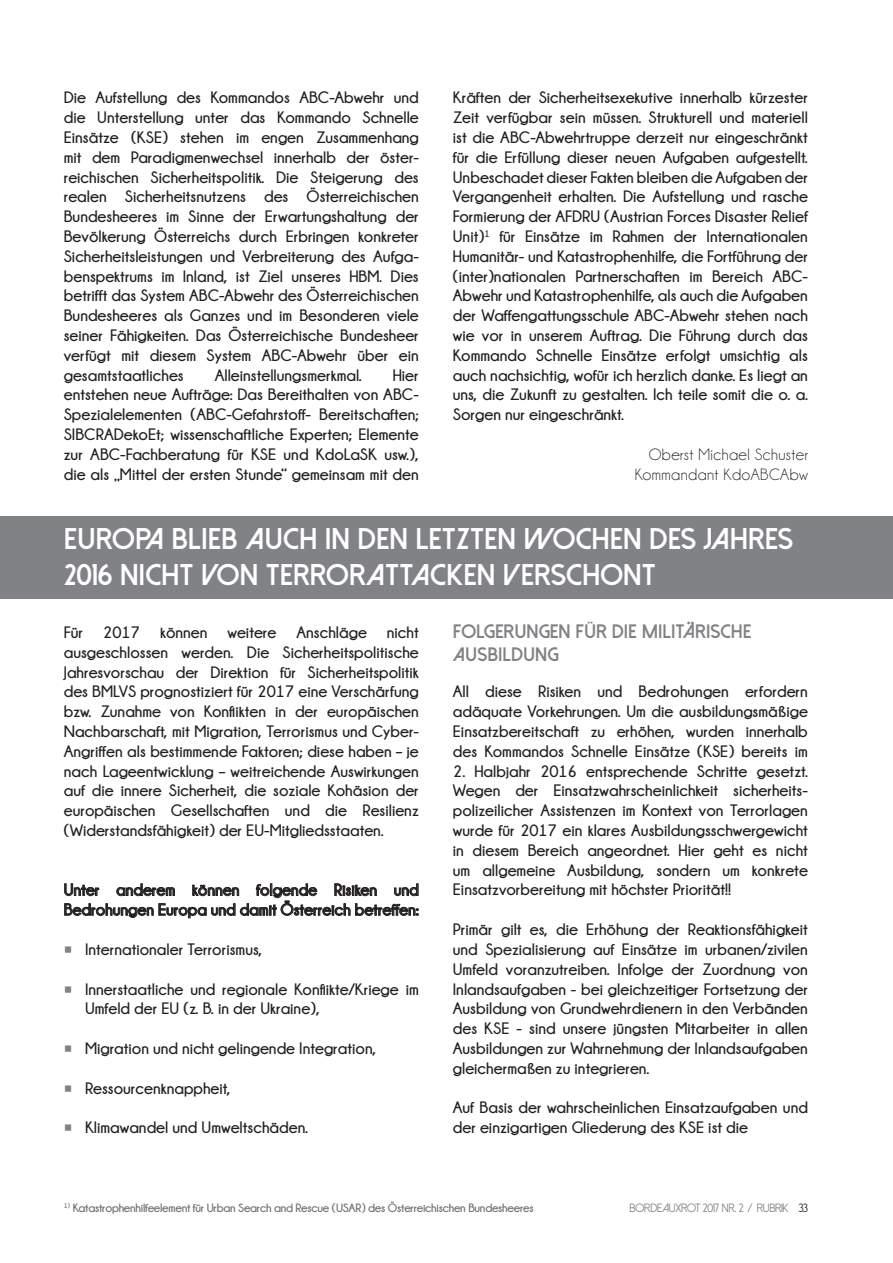
<style>
.page{position:relative;width:893px;height:1263px;background:#fff}
.page>*{position:absolute;margin:0;border:0;box-sizing:border-box;transform-origin:0 0}
.t1{font:800 30px/36px "Dolce Vita";color:#fff}
.t2{font:800 19.5px/23.4px "Dolce Vita";color:#808285}
.t3{font:700 16.5px/19.8px "Champagne&Limousines";color:#231f20;text-align:justify}
.t4{font:16.5px/19.8px "Champagne&Limousines";letter-spacing:.025em;color:#231f20;text-align:right}
.t5{font:700 12px "Champagne&Limousines";letter-spacing:-.02em;color:#6c6d70}
.t6{font:12px "Dolce Vita";letter-spacing:-.01em;color:#808285}
.s1{font-family:"Minion Pro";font-weight:400;font-size:21.45px;color:#808285}
.s2{color:#231f20}
</style>
<div class="page">
<div style="left:0;top:516px;width:893px;height:83px;background:#808285"></div>
<svg style="left:64px;top:883px;width:355px;height:35px"></svg>
<p class="t3" style="left:64px;top:88px;width:357px">Die Aufstellung des Kommandos ABC-Abwehr und die Unterstellung unter das Kommando Schnelle Einsätze (KSE) stehen im engen Zusammenhang mit dem Paradigmenwechsel innerhalb der öster&shy;reichischen Sicherheitspolitik. Die Steigerung des realen Sicherheitsnutzens des Österreichischen Bundesheeres im Sinne der Erwartungshaltung der Bevölkerung Österreichs durch Erbringen konkreter Sicherheitsleistungen und Verbreiterung des Aufga&shy;benspektrums im Inland, ist Ziel unseres HBM. Dies betrifft das System ABC-Abwehr des Österreichischen Bundesheeres als Ganzes und im Besonderen viele seiner Fähigkeiten. Das Österreichische Bundesheer verfügt mit diesem System ABC-Abwehr über ein gesamtstaatliches</p>
<p class="t3" style="left:64px;top:365px;width:357px;text-indent:329px">Hier entstehen neue Aufträge: Das Bereithalten von ABC-Spezialelementen (ABC-Gefahrstoff- Bereitschaften; SIBCRADekoEt; wissenschaftliche Experten; Elemente zur ABC-Fachberatung für KSE und KdoLaSK usw.), die als „Mittel der ersten Stunde“ gemeinsam mit den</p>
<p class="t3" style="left:215px;top:365px;width:149px">Alleinstellungsmerkmal.</p>
<p class="t3" style="left:453px;top:88px;width:357px">Kräften der Sicherheitsexekutive innerhalb kürzester Zeit verfügbar sein müssen. Strukturell und materiell ist die ABC-Abwehrtruppe derzeit nur eingeschränkt für die Erfüllung dieser neuen Aufgaben aufgestellt.<br>Unbeschadet dieser Fakten bleiben die Aufgaben der Vergangenheit erhalten. Die Aufstellung und rasche Formierung der AFDRU (Austrian Forces Disaster Relief Unit)<sup>1</sup> für Einsätze im Rahmen der Internationalen Humanitär- und Katastrophenhilfe, die Fortführung der (inter)nationalen Partnerschaften im Bereich ABC-Abwehr und Katastrophenhilfe, als auch die Aufgaben der Waffengattungsschule ABC-Abwehr stehen nach wie vor in unserem Auftrag. Die Führung durch das Kommando Schnelle Einsätze erfolgt umsichtig als auch nachsichtig, wofür ich herzlich danke. Es liegt an uns, die Zukunft zu gestalten. Ich teile somit die o. a.<br>Sorgen nur eingeschränkt.</p>
<p class="t4" style="left:635px;top:445px;width:175px">Oberst Michael Schuster<br>Kommandant KdoABCAbw</p>
<h1 class="t1" style="left:64px;top:521px;width:731px">EUROPA BLIEB AUCH IN DEN LETZTEN WOCHEN DES JAHRES<br>2016 NICHT VON TERRORATTACKEN VERSCHONT</h1>
<p class="t3" style="left:64px;top:622px;width:357px">Für 2017 können weitere Anschläge nicht ausgeschlossen werden. Die Sicherheitspolitische Jahresvorschau der Direktion für Sicherheitspolitik des BMLVS prognostiziert für 2017 eine Verschärfung bzw. Zunahme von Konflikten in der europäischen Nachbarschaft, mit Migration, Terrorismus und Cyber-Angriffen als bestimmende Faktoren; diese haben – je nach Lageentwicklung – weitreichende Auswirkungen auf die innere Sicherheit, die soziale Kohäsion der europäischen Gesellschaften und die Resilienz (Widerstandsfähigkeit) der EU-Mitgliedsstaaten.</p>
<p class="t3" style="left:64px;top:880px;width:357px">Unter anderem können folgende Risiken und<br>Bedrohungen Europa und damit Österreich betreffen:</p>
<p class="t3" style="left:64px;top:939px;width:200px"><span class="s1">■</span> Internationaler Terrorismus,</p>
<p class="t3" style="left:85px;top:979px;width:335px;text-indent:-21px"><span class="s1">■</span> Innerstaatliche und regionale Konflikte/Kriege im<br>Umfeld der EU (z. B. in der Ukraine),</p>
<p class="t3" style="left:64px;top:1038px;width:314px"><span class="s1">■</span> Migration und nicht gelingende Integration,</p>
<p class="t3" style="left:64px;top:1078px;width:168px"><span class="s1">■</span> Ressourcenknappheit,</p>
<p class="t3" style="left:64px;top:1117px;width:246px"><span class="s1">■</span> Klimawandel und Umweltschäden.</p>
<p class="t2" style="left:453px;top:620px;width:300px">FOLGERUNGEN FÜR DIE MILITÄRISCHE<br>AUSBILDUNG</p>
<p class="t3" style="left:453px;top:682px;width:357px">All diese Risiken und Bedrohungen erfordern adäquate Vorkehrungen. Um die ausbildungsmäßige Einsatzbereitschaft zu erhöhen, wurden innerhalb des Kommandos Schnelle Einsätze (KSE) bereits im</p>
<p class="t3" style="left:453px;top:761px;width:357px">2. Halbjahr 2016 entsprechende Schritte gesetzt.<br>Wegen der Einsatzwahrscheinlichkeit sicherheits&shy;polizeilicher Assistenzen im Kontext von Terrorlagen wurde für 2017 ein klares Ausbildungsschwergewicht in diesem Bereich angeordnet. Hier geht es nicht um allgemeine Ausbildung, sondern um konkrete Einsatzvorbereitung mit höchster Priorität!!</p>
<p class="t3" style="left:453px;top:919px;width:357px">Primär gilt es, die Erhöhung der Reaktionsfähigkeit und Spezialisierung auf Einsätze im urbanen/zivilen Umfeld voranzutreiben. Infolge der Zuordnung von Inlandsaufgaben - bei gleichzeitiger Fortsetzung der Ausbildung von Grundwehrdienern in den Verbänden des KSE - sind unsere jüngsten Mitarbeiter in allen Ausbildungen zur Wahrnehmung der Inlandsaufgaben gleichermaßen zu integrieren.</p>
<p class="t3" style="left:453px;top:1097px;width:357px">Auf Basis der wahrscheinlichen Einsatzaufgaben und der einzigartigen Gliederung des KSE ist die</p>
<p class="t5" style="left:64px;top:1201px;width:471px"><sup>1)</sup> Katastrophenhilfeelement für Urban Search and Rescue (USAR) des Österreichischen Bundesheeres</p>
<p class="t6" style="left:630px;top:1202px;width:180px">BORDEAUXROT 2017 NR. 2 / RUBRIK <span class="s2">33</span></p>
</div>
